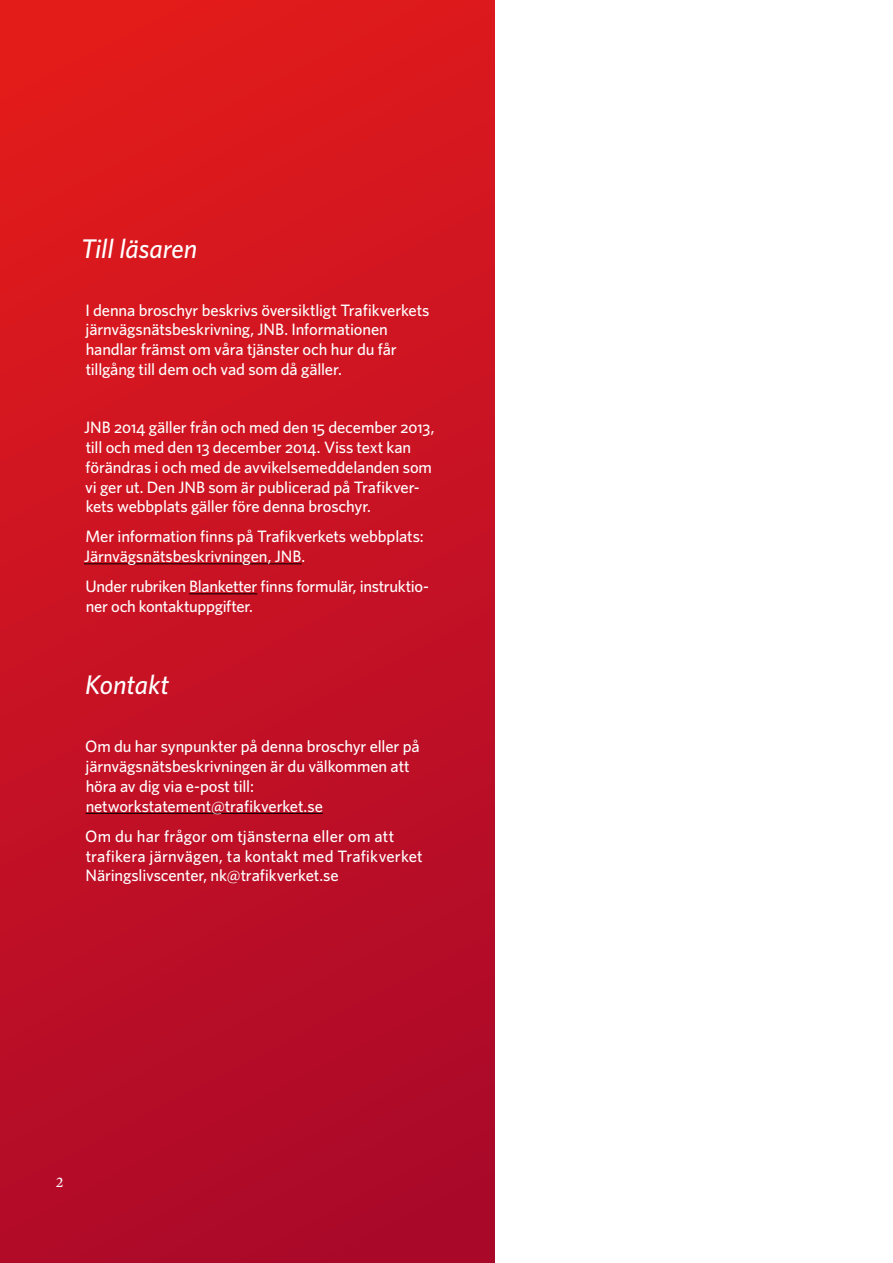
<style>
.page{position:relative;width:893px;height:1263px;background:#fff}
.page>*{position:absolute;margin:0;border:0;box-sizing:border-box;transform-origin:0 0}
.t1{font:italic 500 27px "Whitney";color:#fff}
.t2{font:500 16.5px/19.8px "Whitney";letter-spacing:-.01em;color:#fff}
.t3{font:15px "Mercury Text G2";color:#fff}
</style>
<div class="page">
<div style="left:0;top:0;width:495px;height:1263px;background:linear-gradient(to bottom,#e11b1c,#ab092a)"></div>
<hr style="left:84px;top:563px;width:218px;height:1px;background:#000">
<hr style="left:189px;top:593px;width:68px;height:1px;background:#000">
<hr style="left:86px;top:813px;width:237px;height:1px;background:#000">
<h1 class="t1" style="left:81px;top:230px;width:118px">Till läsaren</h1>
<p class="t2" style="left:85px;top:300px;width:346px">I denna broschyr beskrivs översiktligt Trafikverkets järnvägsnätsbeskrivning, JNB. Informationen handlar främst om våra tjänster och hur du får tillgång till dem och vad som då gäller.</p>
<p class="t2" style="left:84px;top:417px;width:352px">JNB 2014 gäller från och med den 15 december 2013, till och med den 13 december 2014. Viss text kan förändras i och med de avvikelsemeddelanden som vi ger ut. Den JNB som är publicerad på Trafikver&shy;kets webbplats gäller före denna broschyr.</p>
<p class="t2" style="left:84px;top:526px;width:341px">Mer information finns på Trafikverkets webbplats:<br>Järnvägsnätsbeskrivningen, JNB.</p>
<p class="t2" style="left:85px;top:576px;width:345px">Under rubriken Blanketter finns formulär, instruktio&shy;ner och kontaktuppgifter.</p>
<h1 class="t1" style="left:85px;top:667px;width:85px">Kontakt</h1>
<p class="t2" style="left:85px;top:736px;width:336px">Om du har synpunkter på denna broschyr eller på järnvägsnätsbeskrivningen är du välkommen att höra av dig via e-post till: networkstatement@trafikverket.se</p>
<p class="t2" style="left:85px;top:826px;width:339px">Om du har frågor om tjänsterna eller om att trafikera järnvägen, ta kontakt med Trafikverket<br>Näringslivscenter, nk@trafikverket.se</p>
<p class="t3" style="left:56px;top:1171px;width:9px">2</p>
</div>
